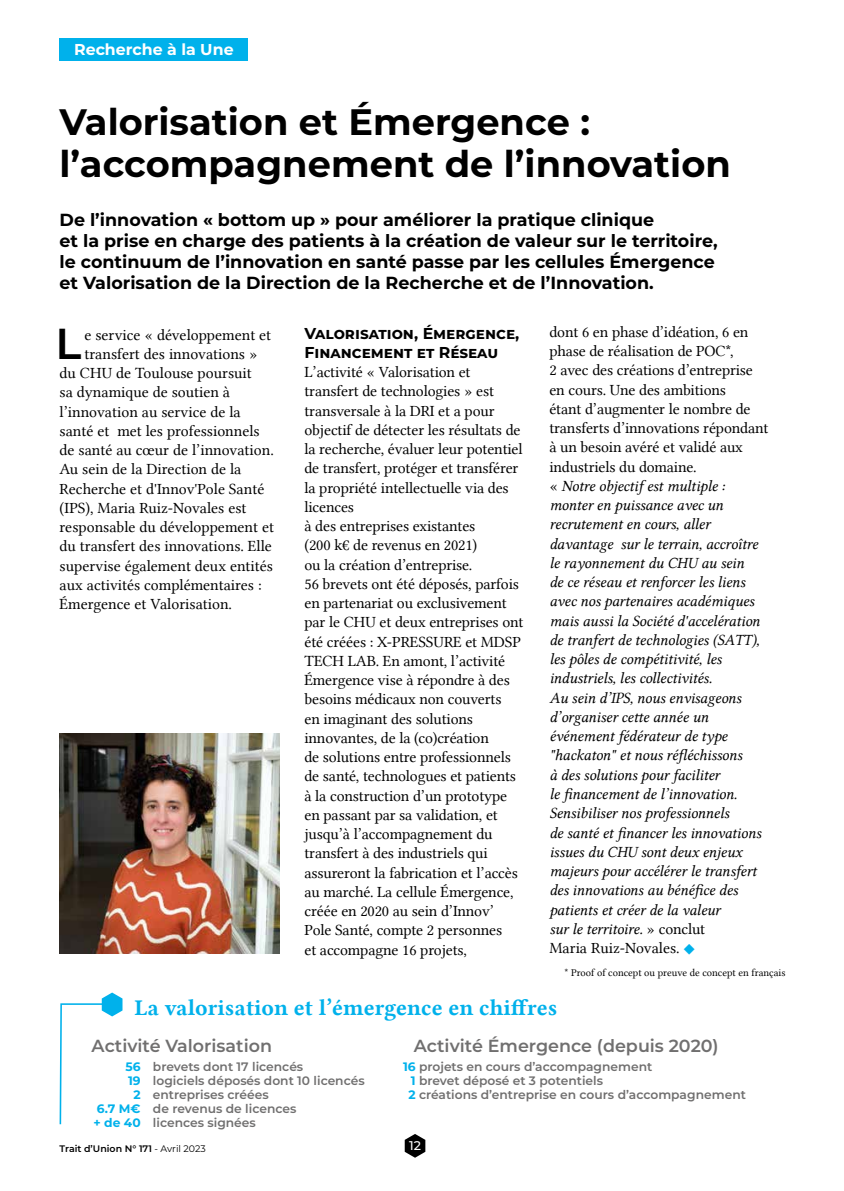
<style>
.page{position:relative;width:844px;height:1191px;background:#fff}
.page>*{position:absolute;margin:0;border:0;box-sizing:border-box;transform-origin:0 0}
.t1{font:600 43.23px "Montserrat";color:#000}
.t2{font:700 36.75px/42px "Montserrat";color:#000}
.t3{font:22.75px "Lin Libertine B";color:#00b1eb}
.t4{font:700 17.5px/21px "Montserrat";color:#000}
.t5{font:600 17.5px "Montserrat";color:#706f6f}
.t6{font:15.75px/19.2px "Lin Libertine";letter-spacing:-.01em;color:#000}
.t7{font:15.75px/19.2px "Lin Libertine I";letter-spacing:-.01em;color:#000}
.t8{font:700 15.75px/19.2px "Montserrat";color:#000}
.t9{font:700 15.75px "Montserrat";color:#fff}
.t10{font:500 12.6px "Montserrat";color:#fff}
.t11{font:600 12.25px/14px "Montserrat";color:#706f6f}
.t12{font:10.5px "Lin Libertine";color:#000}
.t13{font:600 9.45px "Montserrat";color:#000}
.s1{font-family:"Lin Libertine"}
.s2{font-size:17.5px;color:#00b1eb}
.s3{font-weight:700;color:#00b1eb}
.s4{font-weight:400}
</style>
<div class="page">
<svg style="left:404px;top:1134px;width:21px;height:23px"></svg>
<div style="left:60px;top:38px;width:188px;height:22px;background:#00b1eb"></div>
<svg style="left:59px;top:992px;width:63px;height:133px"></svg>
<img style="left:60px;top:734px;width:219px;height:219px">
<p class="t9" style="left:74px;top:38px;width:161px">Recherche à la Une</p>
<h2 class="t2" style="left:60px;top:99px;width:672px">Valorisation et Émergence : l’accompagnement de l’innovation</h2>
<p class="t4" style="left:60px;top:208px;width:659px">De l’innovation « bottom up » pour améliorer la pratique clinique<br>et la prise en charge des patients à la création de valeur sur le territoire, le continuum de l’innovation en santé passe par les cellules Émergence et Valorisation de la Direction de la Recherche et de l’Innovation.</p>
<h1 class="t1" style="left:55px;top:313px;width:27px">L</h1>
<p class="t6" style="left:84px;top:325px;width:188px">e service « développement et</p>
<p class="t6" style="left:84px;top:344px;width:174px">transfert des innovations »</p>
<p class="t6" style="left:60px;top:363px;width:194px">du CHU de Toulouse poursuit</p>
<p class="t6" style="left:60px;top:383px;width:172px">sa dynamique de soutien à</p>
<p class="t6" style="left:60px;top:402px;width:183px">l’innovation au service de la</p>
<p class="t6" style="left:60px;top:421px;width:202px">santé et met les professionnels</p>
<p class="t6" style="left:60px;top:440px;width:216px">de santé au cœur de l’innovation.</p>
<p class="t6" style="left:60px;top:460px;width:183px">Au sein de la Direction de la</p>
<p class="t6" style="left:60px;top:479px;width:206px">Recherche et d'Innov'Pole Santé</p>
<p class="t6" style="left:60px;top:498px;width:188px">(IPS), Maria Ruiz-Novales est</p>
<p class="t6" style="left:60px;top:517px;width:216px">responsable du développement et</p>
<p class="t6" style="left:60px;top:537px;width:214px">du transfert des innovations. Elle</p>
<p class="t6" style="left:60px;top:556px;width:215px">supervise également deux entités</p>
<p class="t6" style="left:60px;top:575px;width:204px">aux activités complémentaires :</p>
<p class="t6" style="left:60px;top:594px;width:174px">Émergence et Valorisation.</p>
<p class="t8" style="left:304px;top:322px;width:216px">Valorisation, Émergence,<br>Financement et Réseau</p>
<p class="t6" style="left:304px;top:362px;width:220px">L’activité « Valorisation et transfert de technologies » est transversale à la DRI et a pour objectif de détecter les résultats de la recherche, évaluer leur potentiel de transfert, protéger et transférer la propriété intellectuelle via des licences<br>à des entreprises existantes<br>(200 k€ de revenus en 2021)<br>ou la création d’entreprise.<br>56 brevets ont été déposés, parfois en partenariat ou exclusivement par le CHU et deux entreprises ont été créées : X-PRESSURE et MDSP<br>TECH LAB. En amont, l’activité<br>Émergence vise à répondre à des besoins médicaux non couverts<br>en imaginant des solutions innovantes, de la (co)création<br>de solutions entre professionnels de santé, technologues et patients à la construction d’un prototype en passant par sa validation, et jusqu’à l’accompagnement du transfert à des industriels qui assureront la fabrication et l’accès au marché. La cellule Émergence, créée en 2020 au sein d’Innov’<br>Pole Santé, compte 2 personnes<br>et accompagne 16 projets,</p>
<p class="t6" style="left:549px;top:322px;width:220px">dont 6 en phase d’idéation, 6 en phase de réalisation de POC*,<br>2 avec des créations d’entreprise en cours. Une des ambitions<br>étant d’augmenter le nombre de transferts d’innovations répondant à un besoin avéré et validé aux industriels du domaine.</p>
<p class="t7" style="left:549px;top:477px;width:213px"><span class="s1">«</span> Notre objectif est multiple : monter en puissance avec un recrutement en cours, aller davantage sur le terrain, accroître le rayonnement du CHU au sein de ce réseau et renforcer les liens avec nos partenaires académiques mais aussi la Société d'accelération de tranfert de technologies (SATT), les pôles de compétitivité, les industriels, les collectivités.<br>Au sein d’IPS, nous envisageons d’organiser cette année un événement fédérateur de type "hackaton" et nous réfléchissons<br>à des solutions pour faciliter<br>le financement de l’innovation.<br>Sensibiliser nos professionnels<br>de santé et financer les innovations issues du CHU sont deux enjeux majeurs pour accélérer le transfert des innovations au bénéfice des patients et créer de la valeur<br>sur le territoire. <span class="s1">» conclut</span></p>
<p class="t6" style="left:549px;top:938px;width:147px">Maria Ruiz-Novales. <span class="s2">◆</span></p>
<p class="t12" style="left:564px;top:966px;width:222px">* Proof of concept ou preuve de concept en français</p>
<h3 class="t3" style="left:134px;top:991px;width:424px">La valorisation et l’émergence en chiffres</h3>
<p class="t5" style="left:92px;top:1033px;width:182px">Activité Valorisation</p>
<p class="t5" style="left:414px;top:1033px;width:306px">Activité Émergence (depuis 2020)</p>
<p class="t11" style="left:125px;top:1058px;width:179px"><span class="s3">56</span> brevets dont 17 licencés</p>
<p class="t11" style="left:403px;top:1058px;width:251px"><span class="s3">16</span> projets en cours d’accompagnement</p>
<p class="t11" style="left:128px;top:1072px;width:238px"><span class="s3">19</span> logiciels déposés dont 10 licencés</p>
<p class="t11" style="left:411px;top:1072px;width:194px"><span class="s3">1</span> brevet déposé et 3 potentiels</p>
<p class="t11" style="left:133px;top:1086px;width:137px"><span class="s3">2</span> entreprises créées</p>
<p class="t11" style="left:408px;top:1086px;width:339px"><span class="s3">2</span> créations d’entreprise en cours d’accompagnement</p>
<p class="t11" style="left:93px;top:1100px;width:204px"><span class="s3">6.7 M€</span> de revenus de licences <span class="s3">+ de 40</span> licences signées</p>
<p class="t13" style="left:60px;top:1141px;width:148px">Trait d’Union N° 171 <span class="s4">- Avril 2023</span></p>
<p class="t10" style="left:409px;top:1136px;width:13px">12</p>
</div>
